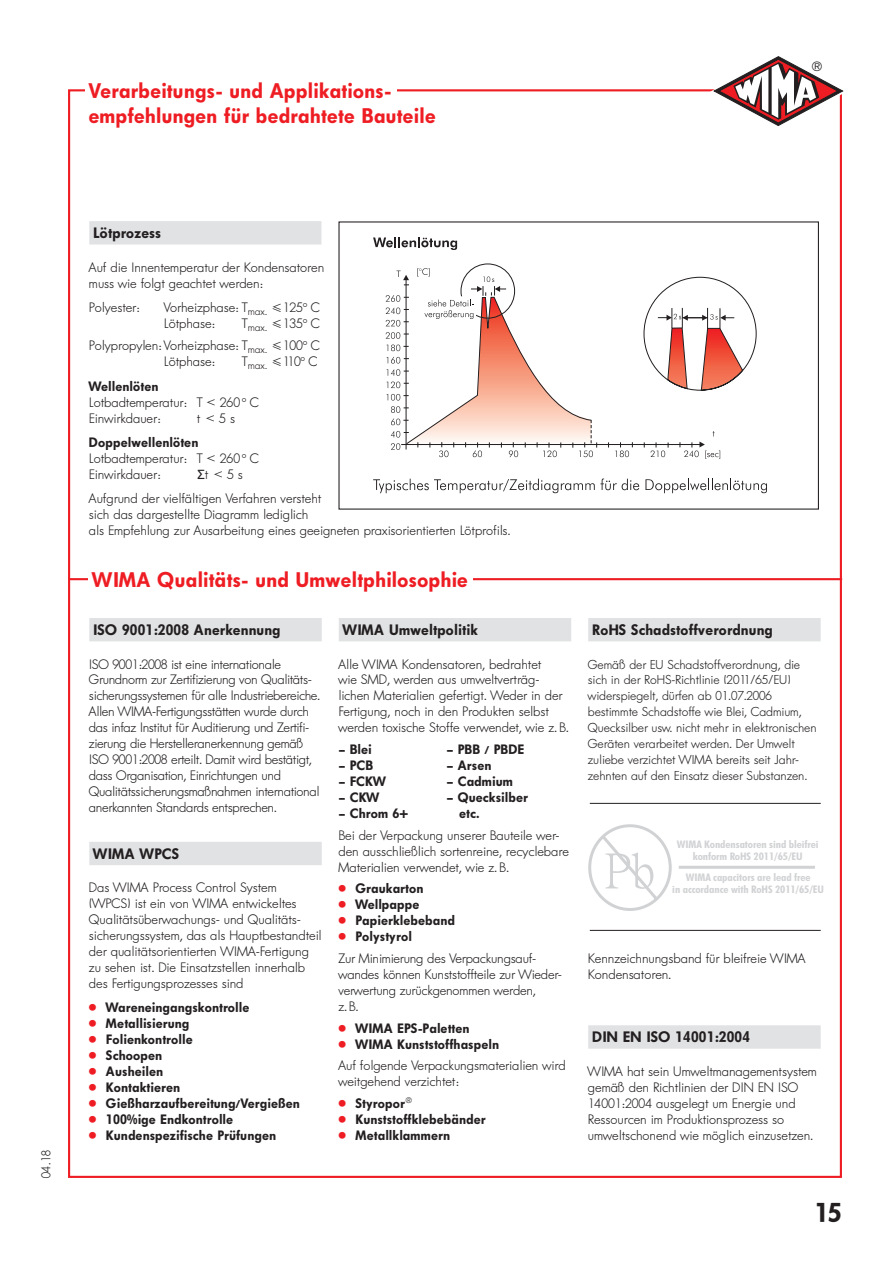
<style>
.page{position:relative;width:893px;height:1263px;background:#fff}
.page>*{position:absolute;margin:0;border:0;box-sizing:border-box;transform-origin:0 0}
.t1{font:27.15px "Fut Hea";color:#231f20}
.t2{font:21px/25.5px "Fut Hea";letter-spacing:.03em;color:#ee1d23}
.t3{font:15px "Fut Hea";letter-spacing:.03em;color:#231f20}
.t4{font:13.5px/15.9px "Fut Lig";letter-spacing:.03em;color:#231f20}
.t5{font:13.5px/15.9px "Fut Hea";letter-spacing:.03em;color:#231f20}
.t6{font:13.5px/15.9px "Fut Lig";letter-spacing:.01em;color:#231f20}
.t7{font:13.5px "Spe Pif";color:#231f20}
.t8{font:12.75px/15.9px "Fut Lig";letter-spacing:.03em;color:#231f20}
.t9{font:700 condensed 10.5px/12px "Futura BT";letter-spacing:-.005em;color:#d1d2d4;text-align:center;scale:1.13 1}
.s1{font-family:"Star Math"}
.s2{font-family:"Spe Akz Gre Reg"}
.s3{font-family:"Spe Pif";color:#ee1d23}
.s4{font-family:"Spe Pif"}
</style>
<div class="page">
<svg style="left:710px;top:56px;width:134px;height:73px"></svg>
<div style="left:89px;top:221px;width:232px;height:23px;background:#e1e2e4"></div>
<svg style="left:657px;top:277px;width:100px;height:110px"></svg>
<svg style="left:597px;top:297px;width:124px;height:147px"></svg>
<hr style="left:401px;top:444px;width:301px;height:1px;background:#231f20">
<svg style="left:615px;top:442px;width:18px;height:15px"></svg>
<svg style="left:644px;top:442px;width:25px;height:15px"></svg>
<svg style="left:680px;top:442px;width:40px;height:17px"></svg>
<svg style="left:386px;top:263px;width:211px;height:194px"></svg>
<svg style="left:373px;top:237px;width:84px;height:13px"></svg>
<svg style="left:373px;top:478px;width:266px;height:15px"></svg>
<svg style="left:645px;top:479px;width:122px;height:14px"></svg>
<hr style="left:68px;top:578px;width:774px;height:2px;background:#ee1d23">
<div style="left:89px;top:557px;width:384px;height:51px;background:#fff"></div>
<div style="left:89px;top:618px;width:233px;height:23px;background:#e1e2e4"></div>
<div style="left:89px;top:842px;width:233px;height:23px;background:#e1e2e4"></div>
<div style="left:339px;top:618px;width:232px;height:23px;background:#e1e2e4"></div>
<div style="left:588px;top:618px;width:233px;height:23px;background:#e1e2e4"></div>
<div style="left:588px;top:1025px;width:233px;height:24px;background:#e1e2e4"></div>
<hr style="left:590px;top:803px;width:231px;height:1px;background:#231f20">
<hr style="left:590px;top:930px;width:231px;height:1px;background:#231f20">
<svg style="left:588px;top:824px;width:227px;height:87px"></svg>
<h2 class="t2" style="left:89px;top:78px;width:348px">Verarbeitungs- und Applikations&shy;empfehlungen für bedrahtete Bauteile</h2>
<p class="t7" style="left:812px;top:58px;width:11px">D</p>
<p class="t8" style="left:38px;top:1178px;width:29px;rotate:-90deg">04.18</p>
<p class="t3" style="left:94px;top:224px;width:69px">Lötprozess</p>
<p class="t4" style="left:89px;top:259px;width:236px">Auf die Innentemperatur der Kondensatoren muss wie folgt geachtet werden:</p>
<p class="t4" style="left:89px;top:299px;width:52px">Polyester:</p>
<p class="t4" style="left:164px;top:299px;width:157px">Vorheizphase: T<sub>max.</sub> <span class="s1">T</span> 125° C<br>Lötphase:</p>
<p class="t4" style="left:89px;top:312px;width:232px;line-height:22.4px;text-align:right">T<sub>max.</sub> <span class="s1">T</span> 135° C<br>Polypropylen: Vorheizphase: T<sub>max.</sub> <span class="s1">T</span> 100° C</p>
<p class="t4" style="left:164px;top:353px;width:52px">Lötphase:</p>
<p class="t4" style="left:242px;top:353px;width:77px">T<sub>max.</sub> <span class="s1">T</span> 110° C</p>
<p class="t5" style="left:89px;top:378px;width:71px">Wellenlöten</p>
<p class="t4" style="left:89px;top:394px;width:171px">Lotbadtemperatur: T <span class="s1">P</span> 260 ° C<br>Einwirkdauer:</p>
<p class="t4" style="left:197px;top:410px;width:39px">t <span class="s1">P</span> 5 s</p>
<p class="t5" style="left:89px;top:434px;width:111px">Doppelwellenlöten</p>
<p class="t4" style="left:89px;top:450px;width:171px">Lotbadtemperatur: T <span class="s1">P</span> 260 ° C<br>Einwirkdauer:</p>
<p class="t4" style="left:89px;top:462px;width:233px;line-height:24.5px;text-indent:108px"><span class="s2">S</span>t <span class="s1">P</span> 5 s<br>Aufgrund der vielfältigen Verfahren versteht</p>
<p class="t4" style="left:89px;top:506px;width:423px">sich das dargestellte Diagramm lediglich<br>als Empfehlung zur Ausarbeitung eines geeigneten praxisorientierten Lötprofils.</p>
<h2 class="t2" style="left:93px;top:567px;width:377px">WIMA Qualitäts- und Umweltphilosophie</h2>
<p class="t3" style="left:94px;top:621px;width:189px">ISO 9001:2008 Anerkennung</p>
<p class="t6" style="left:89px;top:656px;width:232px">ISO 9001:2008 ist eine internationale Grundnorm zur Zertifizierung von Qualitäts&shy;sicherungssystemen für alle Industriebereiche.<br>Allen WIMA-Fertigungsstätten wurde durch das infaz Institut für Auditierung und Zertifi&shy;zierung die Herstelleranerkennung gemäß ISO 9001:2008 erteilt. Damit wird bestätigt, dass Organisation, Einrichtungen und Qualitätssicherungsmaßnahmen international anerkannten Standards entsprechen.</p>
<p class="t3" style="left:94px;top:845px;width:87px">WIMA WPCS</p>
<p class="t4" style="left:89px;top:879px;width:234px">Das WIMA Process Control System<br>(WPCS) ist ein von WIMA entwickeltes Qualitätsüberwachungs- und Qualitäts&shy;sicherungssystem, das als Hauptbestandteil der qualitätsorientierten WIMA-Fertigung zu sehen ist. Die Einsatzstellen innerhalb des Fertigungsprozesses sind</p>
<p class="t5" style="left:89px;top:1000px;width:212px"><span class="s3">”</span> Wareneingangskontrolle<br><span class="s3">”</span> Metallisierung<br><span class="s3">”</span> Folienkontrolle<br><span class="s3">”</span> Schoopen<br><span class="s3">”</span> Ausheilen<br><span class="s3">”</span> Kontaktieren<br><span class="s3">”</span> Gießharzaufbereitung/Vergießen <span class="s3">”</span> 100%ige Endkontrolle<br><span class="s3">”</span> Kundenspezifische Prüfungen</p>
<p class="t3" style="left:343px;top:621px;width:136px">WIMA Umweltpolitik</p>
<p class="t4" style="left:339px;top:656px;width:232px">Alle WIMA Kondensatoren, bedrahtet<br>wie SMD, werden aus umweltverträg&shy;lichen Materialien gefertigt. Weder in der Fertigung, noch in den Produkten selbst werden toxische Stoffe verwendet, wie z. B.</p>
<p class="t5" style="left:339px;top:741px;width:35px">– Blei</p>
<p class="t5" style="left:447px;top:741px;width:79px">– PBB / PBDE</p>
<p class="t5" style="left:339px;top:757px;width:36px">– PCB</p>
<p class="t5" style="left:447px;top:757px;width:46px">– Arsen</p>
<p class="t5" style="left:339px;top:773px;width:49px">– FCKW</p>
<p class="t5" style="left:447px;top:773px;width:68px">– Cadmium</p>
<p class="t5" style="left:339px;top:789px;width:42px">– CKW</p>
<p class="t5" style="left:447px;top:789px;width:83px">– Quecksilber</p>
<p class="t5" style="left:339px;top:805px;width:71px">– Chrom 6+</p>
<p class="t5" style="left:459px;top:805px;width:21px">etc.</p>
<p class="t4" style="left:339px;top:827px;width:231px">Bei der Verpackung unserer Bauteile wer&shy;den ausschließlich sortenreine, recyclebare<br>Materialien verwendet, wie z. B.</p>
<p class="t5" style="left:339px;top:881px;width:118px"><span class="s3">”</span> Graukarton<br><span class="s3">”</span> Wellpappe<br><span class="s3">”</span> Papierklebeband <span class="s3">”</span> Polystyrol</p>
<p class="t4" style="left:339px;top:950px;width:224px">Zur Minimierung des Verpackungsauf&shy;wandes können Kunststoffteile zur Wieder&shy;verwertung zurückgenommen werden,<br>z. B.</p>
<p class="t5" style="left:339px;top:1020px;width:162px"><span class="s3">”</span> WIMA EPS-Paletten<br><span class="s3">”</span> WIMA Kunststoffhaspeln</p>
<p class="t4" style="left:339px;top:1057px;width:228px">Auf folgende Verpackungsmaterialien wird weitgehend verzichtet:</p>
<p class="t5" style="left:339px;top:1095px;width:148px"><span class="s3">”</span> Styropor<span class="s4">F<br></span><span class="s3">”</span> Kunststoffklebebänder <span class="s3">”</span> Metallklammern</p>
<p class="t3" style="left:592px;top:621px;width:182px">RoHS Schadstoffverordnung</p>
<p class="t8" style="left:588px;top:656px;width:230px">Gemäß der EU Schadstoffverordnung, die sich in der RoHS-Richtlinie (2011/65/EU) widerspiegelt, dürfen ab 01.07.2006 bestimmte Schadstoffe wie Blei, Cadmium, Quecksilber usw. nicht mehr in elektronischen Geräten verarbeitet werden. Der Umwelt zuliebe verzichtet WIMA bereits seit Jahr&shy;zehnten auf den Einsatz dieser Substanzen.</p>
<p class="t9" style="left:677px;top:838px;width:127px">WIMA Kondensatoren sind bleifrei konform RoHS 2011/65/EU</p>
<p class="t9" style="left:672px;top:872px;width:136px">WIMA capacitors are lead free<br>in accordance with RoHS 2011/65/EU</p>
<p class="t4" style="left:588px;top:950px;width:219px">Kennzeichnungsband für bleifreie WIMA<br>Kondensatoren.</p>
<p class="t3" style="left:592px;top:1028px;width:159px">DIN EN ISO 14001:2004</p>
<p class="t4" style="left:588px;top:1063px;width:230px">WIMA hat sein Umweltmanagementsystem gemäß den Richtlinien der DIN EN ISO 14001:2004 ausgelegt um Energie und Ressourcen im Produktionsprozess so umweltschonend wie möglich einzusetzen.</p>
<h1 class="t1" style="left:815px;top:1197px;width:28px">15</h1>
</div>
